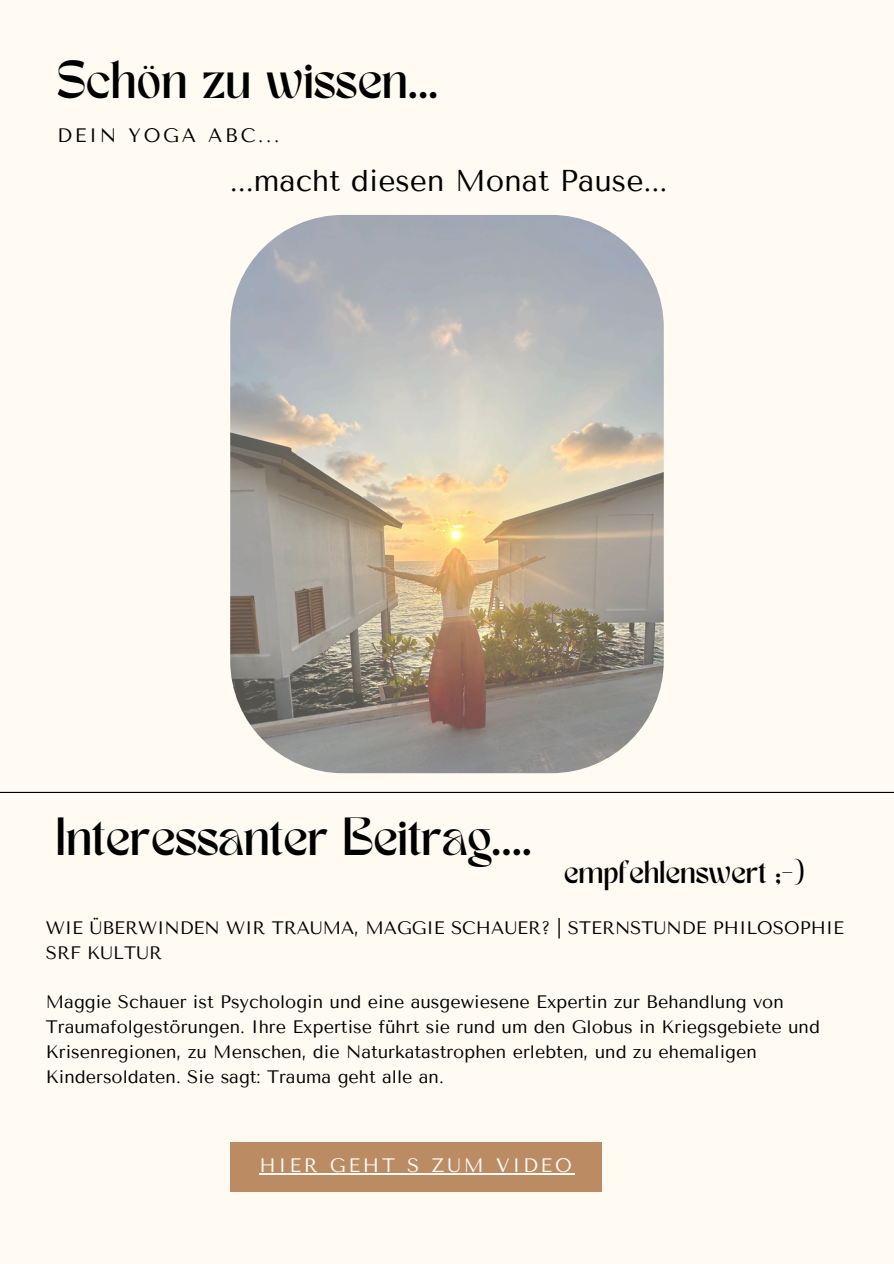
<style>
.page{position:relative;width:894px;height:1264px;background:#fff}
.page>*{position:absolute;margin:0;border:0;box-sizing:border-box;transform-origin:0 0}
.t1{font:37.5px "TANMERINGUE";color:#000}
.t2{font:30px "Tenor Sans";color:#000}
.t3{font:22.5px "TANMERINGUE";color:#000}
.t4{font:19.35px "Tenor Sans";letter-spacing:.14em;color:#fffbf2}
.t5{font:19.35px "Tenor Sans";letter-spacing:.14em;color:#000}
.t6{font:18px/24.8px "Tenor Sans";color:#000}
</style>
<div class="page">
<div style="left:0;top:0;width:893px;height:1263px;background:#fffbf2"></div>
<img style="left:230px;top:215px;width:433px;height:558px;border-radius:112px">
<div style="left:230px;top:1142px;width:371px;height:49px;background:#bb8b64"></div>
<hr style="left:259px;top:1173px;width:315px;height:1px;background:#fffbf2">
<hr style="left:0;top:791px;width:893px;height:2px;background:#000">
<h1 class="t1" style="left:57px;top:60px;width:383px">Schön zu wissen...</h1>
<h3 class="t5" style="left:57px;top:124px;width:223px">DEIN YOGA ABC...</h3>
<h2 class="t2" style="left:229px;top:163px;width:439px">...macht diesen Monat Pause...</h2>
<p class="t1" style="left:56px;top:817px;width:478px">Interessanter Beitrag....</p>
<p class="t3" style="left:563px;top:860px;width:242px">empfehlenswert ;-)</p>
<p class="t6" style="left:46px;top:915px;width:799px">WIE ÜBERWINDEN WIR TRAUMA, MAGGIE SCHAUER? | STERNSTUNDE PHILOSOPHIE<br>SRF KULTUR</p>
<h1 class="t6" style="left:46px;top:989px;width:775px">Maggie Schauer ist Psychologin und eine ausgewiesene Expertin zur Behandlung von Traumafolgestörungen. Ihre Expertise führt sie rund um den Globus in Kriegsgebiete und Krisenregionen, zu Menschen, die Naturkatastrophen erlebten, und zu ehemaligen Kindersoldaten. Sie sagt: Trauma geht alle an.</h1>
<h3 class="t4" style="left:259px;top:1154px;width:314px">HIER GEHT S ZUM VIDEO</h3>
</div>
